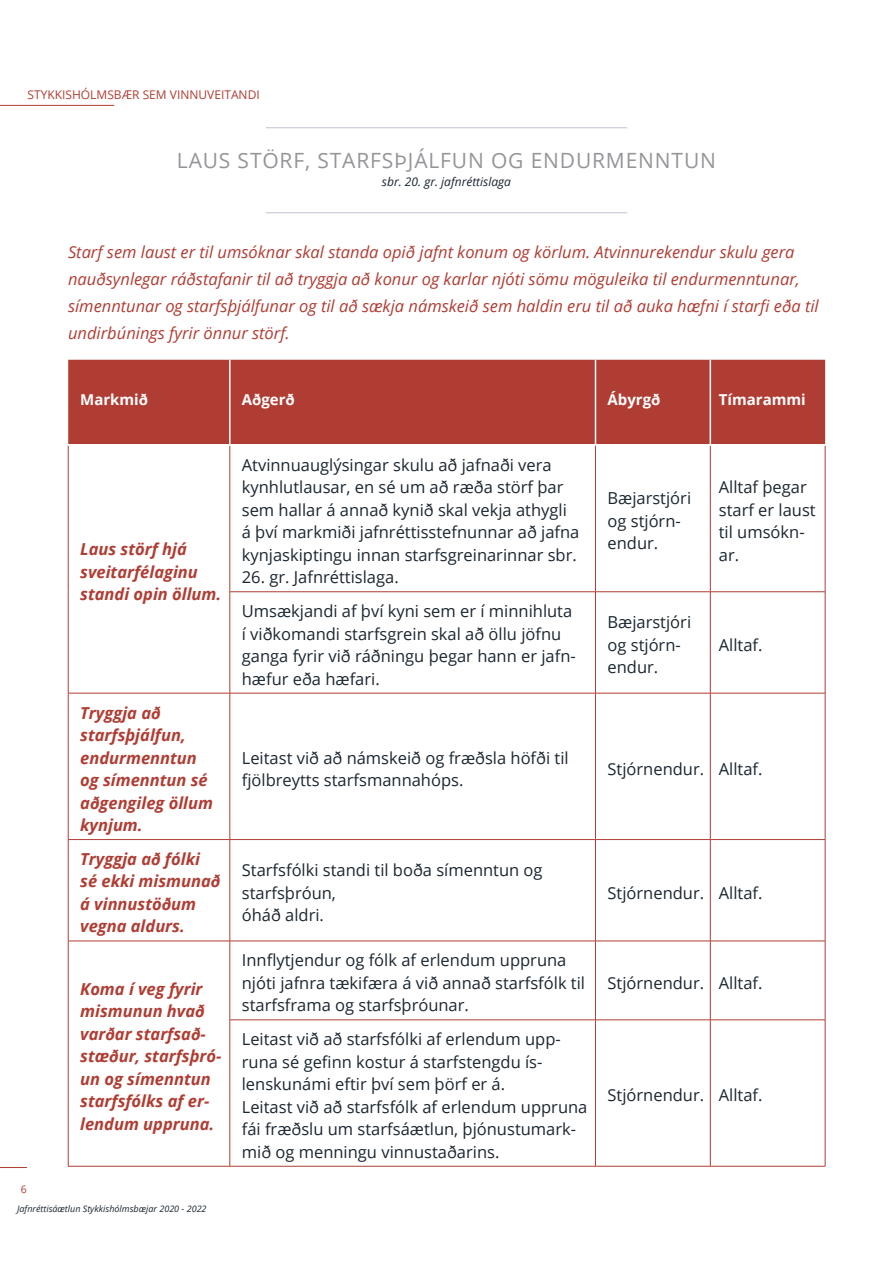
<style>
.page{position:relative;width:893px;height:1263px;background:#fff}
.page>*{position:absolute;margin:0;border:0;box-sizing:border-box;transform-origin:0 0}
.Undirkafli_fyrirsögn{font:21px "Open Sans";letter-spacing:.04em;color:#939598}
.Content___Left{font:16.5px/22.5px "Open Sans";color:#1b2630}
.Pull_Quote{font:italic 16.5px/27px "Open Sans";color:#b03d33}
.Content___Left-2{font:italic 700 16.5px/22.5px "Open Sans";color:#b03d33}
.Table_Header{font:700 15px "Open Sans";color:#fff}
.Section_Title{font:12px "Open Sans";color:#b03d33}
.Title_Note{font:italic 12px "Open Sans";color:#1b2630}
.t1{font:10.5px "Open Sans";color:#b03d33}
.t2{font:italic 9px "Open Sans";color:#1b2630}
</style>
<div class="page">
<svg style="left:0;top:1167px;width:27px;height:1px"></svg>
<hr style="left:0;top:105px;width:114px;height:1px;background:#b03d33">
<hr style="left:266px;top:127px;width:361px;height:1px;background:#bec3ce">
<hr style="left:266px;top:213px;width:361px;height:1px;background:#bec3ce">
<div style="left:68px;top:360px;width:757px;height:84px;background:#b03d33"></div>
<svg style="left:69px;top:445px;width:756px;height:721px"></svg>
<hr style="left:710px;top:360px;width:1px;height:84px;background:#fff">
<hr style="left:68px;top:445px;width:1px;height:147px;background:#b03d33">
<hr style="left:230px;top:445px;width:1px;height:146px;background:#b03d33">
<hr style="left:595px;top:445px;width:1px;height:146px;background:#b03d33">
<hr style="left:710px;top:445px;width:1px;height:146px;background:#b03d33">
<hr style="left:825px;top:445px;width:1px;height:146px;background:#b03d33">
<hr style="left:68px;top:592px;width:1px;height:101px;background:#b03d33">
<hr style="left:230px;top:591px;width:365px;height:1px;background:#b03d33">
<hr style="left:230px;top:592px;width:1px;height:101px;background:#b03d33">
<hr style="left:595px;top:591px;width:115px;height:1px;background:#b03d33">
<hr style="left:595px;top:592px;width:1px;height:101px;background:#b03d33">
<hr style="left:710px;top:591px;width:115px;height:1px;background:#b03d33">
<hr style="left:710px;top:592px;width:1px;height:101px;background:#b03d33">
<hr style="left:825px;top:592px;width:1px;height:101px;background:#b03d33">
<hr style="left:68px;top:693px;width:162px;height:1px;background:#b03d33">
<hr style="left:68px;top:693px;width:1px;height:146px;background:#b03d33">
<hr style="left:230px;top:693px;width:365px;height:1px;background:#b03d33">
<hr style="left:230px;top:693px;width:1px;height:146px;background:#b03d33">
<hr style="left:595px;top:693px;width:115px;height:1px;background:#b03d33">
<hr style="left:595px;top:693px;width:1px;height:146px;background:#b03d33">
<hr style="left:710px;top:693px;width:115px;height:1px;background:#b03d33">
<hr style="left:710px;top:693px;width:1px;height:146px;background:#b03d33">
<hr style="left:825px;top:693px;width:1px;height:146px;background:#b03d33">
<hr style="left:68px;top:839px;width:162px;height:1px;background:#b03d33">
<hr style="left:68px;top:840px;width:1px;height:101px;background:#b03d33">
<hr style="left:230px;top:839px;width:365px;height:1px;background:#b03d33">
<hr style="left:230px;top:840px;width:1px;height:101px;background:#b03d33">
<hr style="left:595px;top:839px;width:115px;height:1px;background:#b03d33">
<hr style="left:595px;top:840px;width:1px;height:101px;background:#b03d33">
<hr style="left:710px;top:839px;width:115px;height:1px;background:#b03d33">
<hr style="left:710px;top:840px;width:1px;height:101px;background:#b03d33">
<hr style="left:825px;top:840px;width:1px;height:101px;background:#b03d33">
<hr style="left:68px;top:941px;width:162px;height:1px;background:#b03d33">
<hr style="left:68px;top:941px;width:1px;height:79px;background:#b03d33">
<hr style="left:230px;top:941px;width:365px;height:1px;background:#b03d33">
<hr style="left:230px;top:941px;width:1px;height:79px;background:#b03d33">
<hr style="left:595px;top:941px;width:115px;height:1px;background:#b03d33">
<hr style="left:595px;top:941px;width:1px;height:79px;background:#b03d33">
<hr style="left:710px;top:941px;width:115px;height:1px;background:#b03d33">
<hr style="left:710px;top:941px;width:1px;height:79px;background:#b03d33">
<hr style="left:825px;top:941px;width:1px;height:79px;background:#b03d33">
<hr style="left:68px;top:1020px;width:1px;height:146px;background:#b03d33">
<hr style="left:230px;top:1019px;width:365px;height:1px;background:#b03d33">
<hr style="left:230px;top:1020px;width:1px;height:146px;background:#b03d33">
<hr style="left:595px;top:1019px;width:115px;height:1px;background:#b03d33">
<hr style="left:595px;top:1020px;width:1px;height:146px;background:#b03d33">
<hr style="left:710px;top:1019px;width:115px;height:1px;background:#b03d33">
<hr style="left:710px;top:1020px;width:1px;height:146px;background:#b03d33">
<hr style="left:825px;top:1020px;width:1px;height:146px;background:#b03d33">
<hr style="left:68px;top:1166px;width:162px;height:1px;background:#b03d33">
<hr style="left:230px;top:1166px;width:365px;height:1px;background:#b03d33">
<hr style="left:595px;top:1166px;width:115px;height:1px;background:#b03d33">
<hr style="left:710px;top:1166px;width:115px;height:1px;background:#b03d33">
<hr style="left:595px;top:360px;width:1px;height:84px;background:#fff">
<hr style="left:229px;top:360px;width:2px;height:84px;background:#fff">
<p class="Section_Title" style="left:27px;top:86px;width:234px">STYKKISHÓLMSBÆR SEM VINNUVEITANDI</p>
<p class="Undirkafli_fyrirsögn" style="left:177px;top:146px;width:541px">LAUS STÖRF, STARFSÞJÁLFUN OG ENDURMENNTUN</p>
<p class="Title_Note" style="left:382px;top:173px;width:131px">sbr. 20. gr. jafnréttislaga</p>
<p class="Pull_Quote" style="left:68px;top:238px;width:752px">Starf sem laust er til umsóknar skal standa opið jafnt konum og körlum. Atvinnurekendur skulu gera nauðsynlegar ráðstafanir til að tryggja að konur og karlar njóti sömu möguleika til endurmenntunar, símenntunar og starfsþjálfunar og til að sækja námskeið sem haldin eru til að auka hæfni í starfi eða til undirbúnings fyrir önnur störf.</p>
<p class="Table_Header" style="left:80px;top:389px;width:69px">Markmið</p>
<p class="Table_Header" style="left:242px;top:389px;width:55px">Aðgerð</p>
<p class="Table_Header" style="left:607px;top:389px;width:54px">Ábyrgð</p>
<p class="Table_Header" style="left:719px;top:389px;width:88px">Tímarammi</p>
<p class="Content___Left-2" style="left:80px;top:537px;width:143px">Laus störf hjá sveitarfélaginu standi opin öllum.</p>
<p class="Content___Left-2" style="left:80px;top:701px;width:134px">Tryggja að starfsþjálfun, endurmenntun og símenntun sé aðgengileg öllum kynjum.</p>
<p class="Content___Left" style="left:242px;top:453px;width:339px">Atvinnuauglýsingar skulu að jafnaði vera kynhlutlausar, en sé um að ræða störf þar sem hallar á annað kynið skal vekja athygli á því markmiði jafnréttisstefnunnar að jafna kynjaskiptingu innan starfsgreinarinnar sbr.</p>
<p class="Content___Left" style="left:242px;top:566px;width:158px">26. gr. Jafnréttislaga.</p>
<p class="Content___Left" style="left:607px;top:487px;width:85px">Bæjarstjóri og stjórn&shy;endur.</p>
<p class="Content___Left" style="left:719px;top:476px;width:98px">Alltaf þegar starf er laust til umsókn&shy;ar.</p>
<p class="Content___Left" style="left:242px;top:599px;width:335px">Umsækjandi af því kyni sem er í minnihluta í viðkomandi starfsgrein skal að öllu jöfnu ganga fyrir við ráðningu þegar hann er jafn&shy;hæfur eða hæfari.</p>
<p class="Content___Left" style="left:607px;top:611px;width:85px">Bæjarstjóri og stjórn&shy;endur.</p>
<p class="Content___Left" style="left:719px;top:633px;width:45px">Alltaf.</p>
<p class="Content___Left" style="left:242px;top:746px;width:328px">Leitast við að námskeið og fræðsla höfði til fjölbreytts starfsmannahóps.</p>
<p class="Content___Left" style="left:607px;top:757px;width:98px">Stjórnendur.</p>
<p class="Content___Left" style="left:719px;top:757px;width:45px">Alltaf.</p>
<p class="Content___Left-2" style="left:80px;top:847px;width:142px">Tryggja að fólki sé ekki mismunað á vinnustöðum vegna aldurs.</p>
<p class="Content___Left" style="left:242px;top:858px;width:302px">Starfsfólki standi til boða símenntun og starfsþróun,<br>óháð aldri.</p>
<p class="Content___Left-2" style="left:80px;top:977px;width:143px">Koma í veg fyrir mismunun hvað varðar starfsað&shy;stæður, starfsþró&shy;un og símenntun starfsfólks af er&shy;lendum uppruna.</p>
<p class="t1" style="left:21px;top:1181px;width:8px">6</p>
<p class="t2" style="left:17px;top:1203px;width:191px">Jafnréttisáætlun Stykkishólmsbæjar 2020 - 2022</p>
<p class="Content___Left" style="left:242px;top:949px;width:345px">Innflytjendur og fólk af erlendum uppruna njóti jafnra tækifæra á við annað starfsfólk til starfsframa og starfsþróunar.</p>
<p class="Content___Left" style="left:242px;top:1027px;width:320px">Leitast við að starfsfólki af erlendum upp&shy;runa sé gefinn kostur á starfstengdu ís&shy;lenskunámi eftir því sem þörf er á.</p>
<p class="Content___Left" style="left:242px;top:1095px;width:347px">Leitast við að starfsfólk af erlendum uppruna fái fræðslu um starfsáætlun, þjónustumark&shy;mið og menningu vinnustaðarins.</p>
<p class="Content___Left" style="left:607px;top:881px;width:98px">Stjórnendur.</p>
<p class="Content___Left" style="left:719px;top:881px;width:45px">Alltaf.</p>
<p class="Content___Left" style="left:607px;top:971px;width:98px">Stjórnendur.</p>
<p class="Content___Left" style="left:719px;top:971px;width:45px">Alltaf.</p>
<p class="Content___Left" style="left:607px;top:1084px;width:98px">Stjórnendur.</p>
<p class="Content___Left" style="left:719px;top:1084px;width:45px">Alltaf.</p>
</div>
